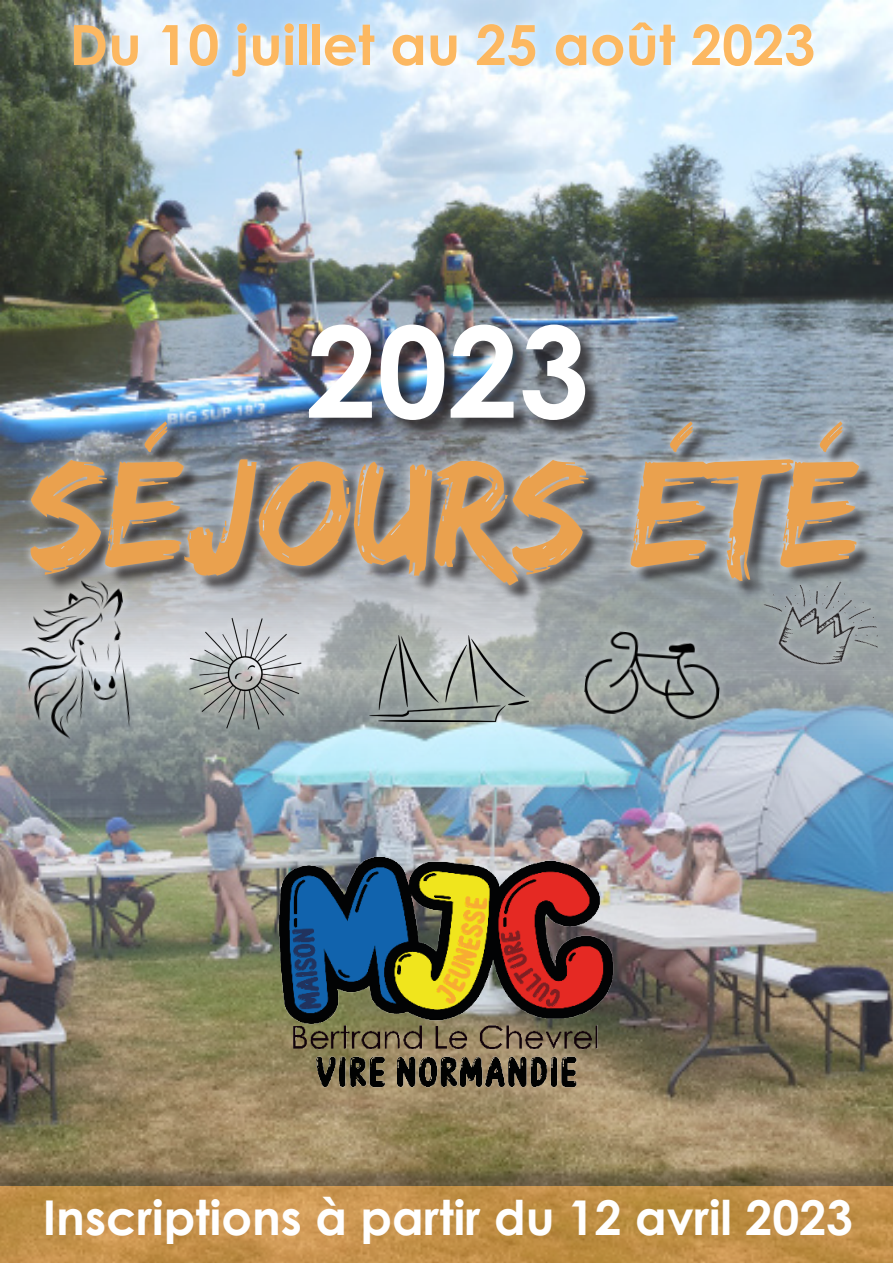
<style>
.page{position:relative;width:893px;height:1263px;background:#fff}
.page>*{position:absolute;margin:0;border:0;box-sizing:border-box;transform-origin:0 0}
.t1{font:157.5px "Edo SZ";color:#eaa14e}
.t2{font:700 126.45px "Century Gothic";color:#fff}
.t3{font:700 55.5px "Century Gothic";color:#fcb861}
.t4{font:700 48px "Century Gothic";color:#fff}
</style>
<div class="page">
<img style="left:0;top:0;width:893px;height:538px">
<img style="left:0;top:538px;width:893px;height:628px">
<div style="left:311px;top:327px;width:292px;height:111px;background:#231f20;opacity:.75"></div>
<img style="left:190px;top:782px;width:507px;height:360px">
<div style="left:33px;top:425px;width:844px;height:178px;background:#231f20;opacity:.75"></div>
<div style="left:21px;top:413px;width:847px;height:182px;background:#fff;opacity:.75"></div>
<div style="left:64px;top:14px;width:759px;height:71px;background:#fff;opacity:.75"></div>
<svg style="left:5px;top:566px;width:146px;height:186px;background:#929697"></svg>
<img style="left:13px;top:575px;width:128px;height:169px">
<div style="left:0;top:1166px;width:893px;height:97px;background:#231f20;opacity:.75"></div>
<svg style="left:0;top:1186px;width:893px;height:77px;background:#c39149"></svg>
<img style="left:727px;top:527px;width:166px;height:15px">
<img style="left:141px;top:605px;width:185px;height:143px">
<div style="left:363px;top:628px;width:174px;height:103px;background:#fff;opacity:.75"></div>
<img style="left:370px;top:636px;width:159px;height:85px">
<svg style="left:573px;top:542px;width:320px;height:189px;background:#949ea3"></svg>
<img style="left:583px;top:629px;width:140px;height:92px">
<p class="t3" style="left:69px;top:3px;width:747px">Du 10 juillet au 25 août 2023</p>
<p class="t2" style="left:306px;top:276px;width:285px">2023</p>
<p class="t1" style="left:29px;top:421px;width:832px">SÉJOURS ÉTÉ</p>
<p class="t4" style="left:43px;top:1181px;width:812px">Inscriptions à partir du 12 avril 2023</p>
</div>
